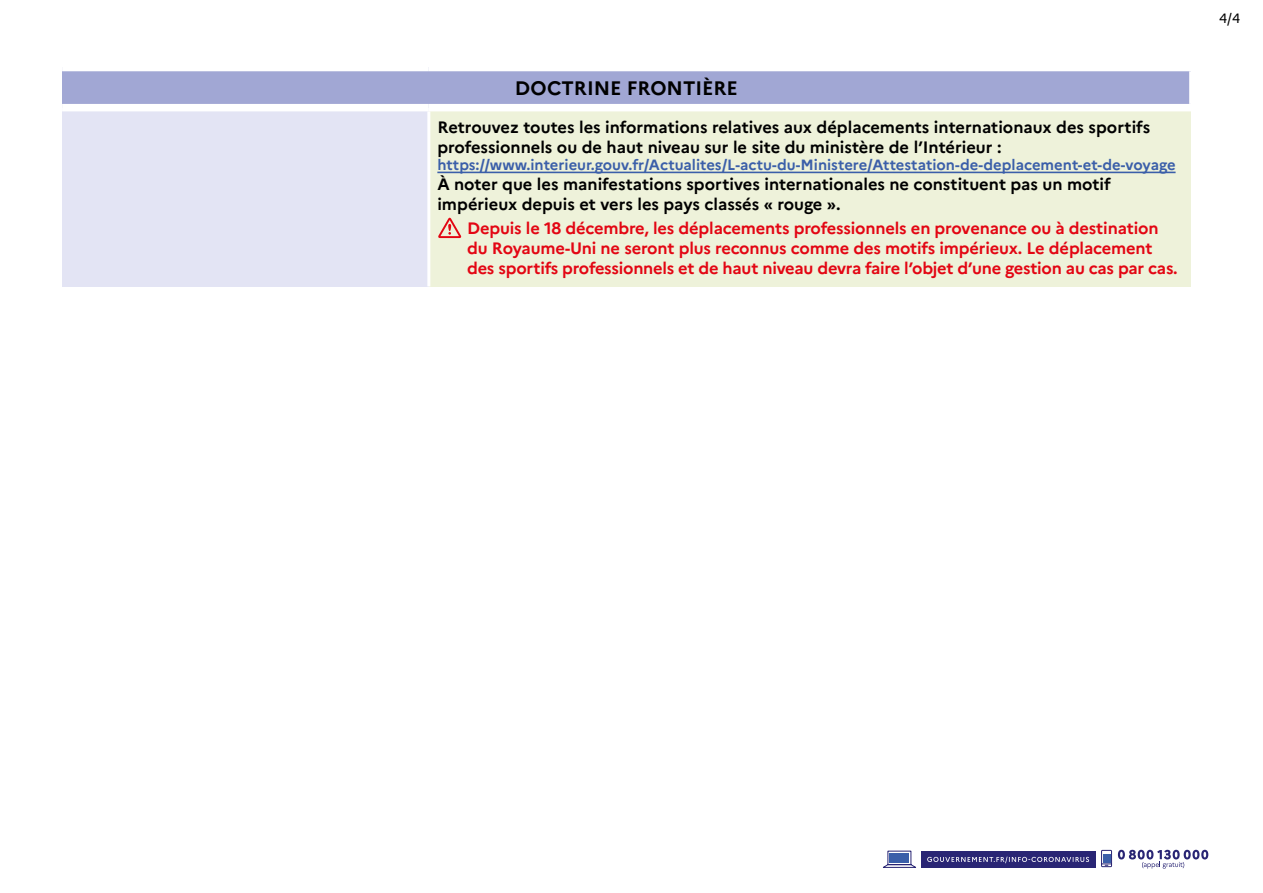
<style>
.page{position:relative;width:1263px;height:893px;background:#fff}
.page>*{position:absolute;margin:0;border:0;box-sizing:border-box;transform-origin:0 0}
.t1{font:700 19.5px "Marianne";color:#000}
.t2{font:700 16.5px/19.8px "Marianne";color:#000}
.t3{font:700 16.5px/19.8px "Marianne";letter-spacing:-.015em;color:#e30613}
.t4{font:700 14.85px "Marianne";color:#3b5fa9}
.t5{font:13.5px "Marianne";color:#000}
</style>
<div class="page">
<svg style="left:1118px;top:850px;width:90px;height:19px"></svg>
<svg style="left:1101px;top:850px;width:11px;height:17px"></svg>
<div style="left:1103px;top:854px;width:7px;height:9px;background:#3b5fa9"></div>
<svg style="left:883px;top:850px;width:33px;height:18px"></svg>
<div style="left:890px;top:853px;width:19px;height:10px;background:#3b5fa9"></div>
<div style="left:921px;top:851px;width:174px;height:17px;background:#292574"></div>
<svg style="left:927px;top:857px;width:162px;height:6px"></svg>
<div style="left:62px;top:68px;width:1129px;height:40px;background:#a1a7d4"></div>
<div style="left:62px;top:108px;width:367px;height:178px;background:#e3e4f4"></div>
<div style="left:429px;top:108px;width:762px;height:178px;background:#eef2da"></div>
<hr style="left:427px;top:111px;width:3px;height:175px;background:#fff">
<div style="left:62px;top:64px;width:367px;height:7px;background:#fff"></div>
<div style="left:429px;top:64px;width:763px;height:7px;background:#fff"></div>
<hr style="left:1189px;top:71px;width:3px;height:33px;background:#fff">
<div style="left:62px;top:104px;width:367px;height:7px;background:#fff"></div>
<div style="left:429px;top:104px;width:763px;height:7px;background:#fff"></div>
<hr style="left:437px;top:172px;width:738px;height:1px;background:#3b5fa9">
<svg style="left:438px;top:218px;width:24px;height:20px"></svg>
<p class="t1" style="left:515px;top:76px;width:225px">DOCTRINE FRONTIÈRE</p>
<p class="t2" style="left:437px;top:117px;width:714px">Retrouvez toutes les informations relatives aux déplacements internationaux des sportifs professionnels ou de haut niveau sur le site du ministère de l’Intérieur :</p>
<p class="t4" style="left:437px;top:156px;width:740px">https://www.interieur.gouv.fr/Actualites/L-actu-du-Ministere/Attestation-de-deplacement-et-de-voyage</p>
<p class="t2" style="left:437px;top:174px;width:675px">À noter que les manifestations sportives internationales ne constituent pas un motif impérieux depuis et vers les pays classés « rouge ».</p>
<p class="t3" style="left:467px;top:218px;width:712px">Depuis le 18 décembre, les déplacements professionnels en provenance ou à destination du Royaume-Uni ne seront plus reconnus comme des motifs impérieux. Le déplacement des sportifs professionnels et de haut niveau devra faire l’objet d’une gestion au cas par cas.</p>
<p class="t5" style="left:1219px;top:10px;width:23px">4/4</p>
</div>
